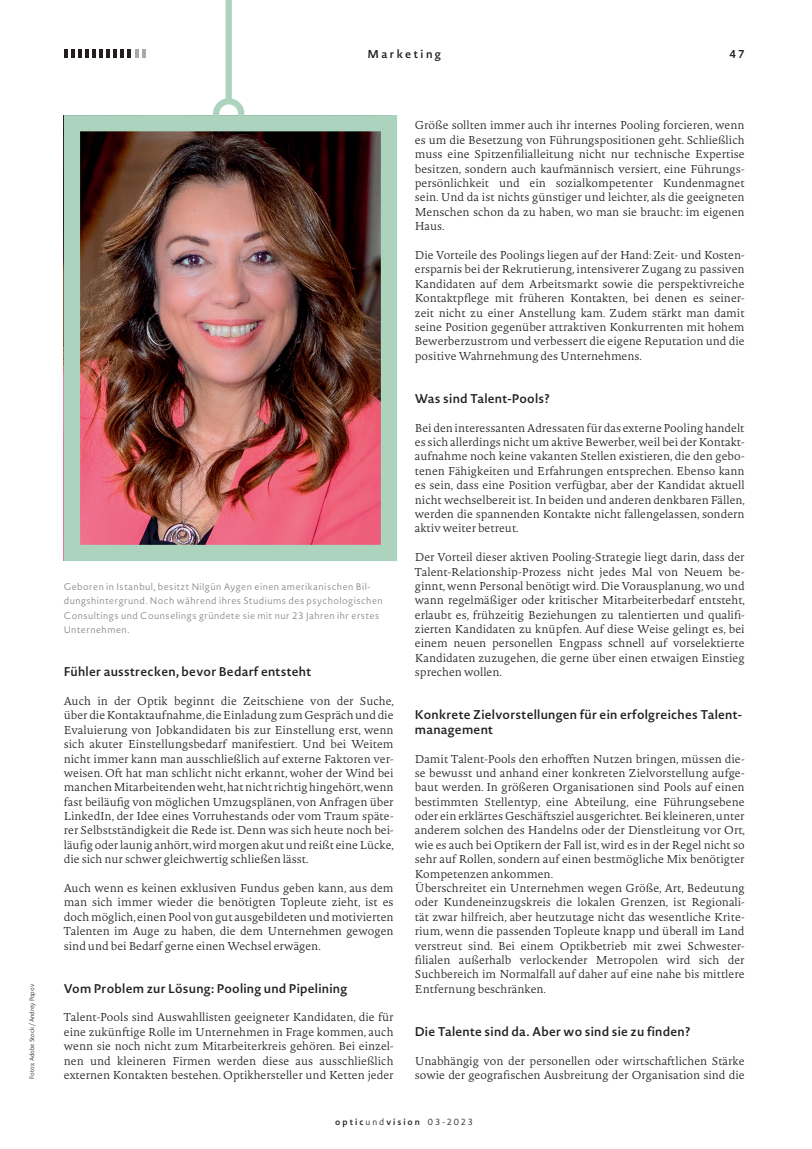
<style>
.page{position:relative;width:812px;height:1149px;background:#fff}
.page>*{position:absolute;margin:0;border:0;box-sizing:border-box;transform-origin:0 0}
.t1{font:600 12.5px/14.4px "Novel Sans Pro";letter-spacing:.02em;color:#231f20}
.t2{font:200 11.25px/14.4px "Novel Pro";color:#231f20;text-align:justify}
.t3{font:600 11.25px "Novel Sans Pro";letter-spacing:.215em;color:#231f20}
.t4{font:300 9.38px/14.4px "Novel Sans Pro";letter-spacing:.05em;color:#808285}
.t5{font:600 8.75px "Novel Sans Pro";letter-spacing:.225em;color:#231f20}
.t6{font:300 6.25px "Novel Sans Pro";color:#231f20}
.s1{font-weight:300}
</style>
<div class="page">
<img style="left:81px;top:132px;width:299px;height:412px">
<div style="left:64px;top:115px;width:333px;height:446px;border:16px solid #abd3be"></div>
<div style="left:225px;top:0;width:7px;height:101px;background:#abd3be"></div>
<div style="left:213px;top:98px;width:31px;height:31px;border:6px solid #abd3be;border-radius:50%"></div>
<svg style="left:64px;top:49px;width:81px;height:9px"></svg>
<p class="t6" style="left:28px;top:1078px;width:96px;rotate:-90deg">Fotos: Adobe Stock / Andrey Popov</p>
<p class="t3" style="left:367px;top:45px;width:75px">Marketing</p>
<p class="t3" style="left:729px;top:45px;width:17px">47</p>
<p class="t4" style="left:64px;top:579px;width:320px">Geboren in Istanbul, besitzt Nilgün Aygen einen amerikanischen Bil&shy;dungshintergrund. Noch während ihres Studiums des psychologischen Consultings und Counselings gründete sie mit nur 23 Jahren ihr erstes Unternehmen.</p>
<p class="t1" style="left:64px;top:664px;width:249px">Fühler ausstrecken, bevor Bedarf entsteht</p>
<p class="t2" style="left:64px;top:693px;width:332px">Auch in der Optik beginnt die Zeitschiene von der Suche, über die Kontaktaufnahme, die Einladung zum Gespräch und die Evaluierung von Jobkandidaten bis zur Einstellung erst, wenn sich akuter Einstellungsbedarf manifestiert. Und bei Weitem nicht immer kann man ausschließlich auf externe Faktoren ver&shy;weisen. Oft hat man schlicht nicht erkannt, woher der Wind bei manchen Mitarbeitenden weht, hat nicht richtig hingehört, wenn fast beiläufig von möglichen Umzugsplänen, von Anfragen über LinkedIn, der Idee eines Vorruhestands oder vom Traum späte&shy;rer Selbstständigkeit die Rede ist. Denn was sich heute noch bei&shy;läufig oder launig anhört, wird morgen akut und reißt eine Lücke, die sich nur schwer gleichwertig schließen lässt.</p>
<p class="t2" style="left:64px;top:880px;width:331px">Auch wenn es keinen exklusiven Fundus geben kann, aus dem man sich immer wieder die benötigten Topleute zieht, ist es doch möglich, einen Pool von gut ausgebildeten und motivierten Talenten im Auge zu haben, die dem Unternehmen gewogen sind und bei Bedarf gerne einen Wechsel erwägen.</p>
<p class="t1" style="left:64px;top:980px;width:285px">Vom Problem zur Lösung: Pooling und Pipelining</p>
<p class="t2" style="left:64px;top:1009px;width:331px">Talent-Pools sind Auswahllisten geeigneter Kandidaten, die für eine zukünftige Rolle im Unternehmen in Frage kommen, auch wenn sie noch nicht zum Mitarbeiterkreis gehören. Bei einzel&shy;nen und kleineren Firmen werden diese aus ausschließlich externen Kontakten bestehen. Optikhersteller und Ketten jeder</p>
<p class="t2" style="left:415px;top:118px;width:331px">Größe sollten immer auch ihr internes Pooling forcieren, wenn es um die Besetzung von Führungspositionen geht. Schließlich muss eine Spitzenfilialleitung nicht nur technische Expertise besitzen, sondern auch kaufmännisch versiert, eine Führungs&shy;persönlichkeit und ein sozialkompetenter Kundenmagnet sein. Und da ist nichts günstiger und leichter, als die geeigneten Menschen schon da zu haben, wo man sie braucht: im eigenen Haus.</p>
<p class="t2" style="left:415px;top:247px;width:331px">Die Vorteile des Poolings liegen auf der Hand: Zeit- und Kosten&shy;ersparnis bei der Rekrutierung, intensiverer Zugang zu passiven Kandidaten auf dem Arbeitsmarkt sowie die perspektivreiche Kontaktpflege mit früheren Kontakten, bei denen es seiner&shy;zeit nicht zu einer Anstellung kam. Zudem stärkt man damit seine Position gegenüber attraktiven Konkurrenten mit hohem Bewerberzustrom und verbessert die eigene Reputation und die positive Wahrnehmung des Unternehmens.</p>
<p class="t1" style="left:415px;top:391px;width:136px">Was sind Talent-Pools?</p>
<p class="t2" style="left:415px;top:420px;width:332px">Bei den interessanten Adressaten für das externe Pooling handelt es sich allerdings nicht um aktive Bewerber, weil bei der Kontakt&shy;aufnahme noch keine vakanten Stellen existieren, die den gebo&shy;tenen Fähigkeiten und Erfahrungen entsprechen. Ebenso kann es sein, dass eine Position verfügbar, aber der Kandidat aktuell nicht wechselbereit ist. In beiden und anderen denkbaren Fällen, werden die spannenden Kontakte nicht fallengelassen, sondern aktiv weiter betreut.</p>
<p class="t2" style="left:415px;top:549px;width:332px">Der Vorteil dieser aktiven Pooling-Strategie liegt darin, dass der Talent-Relationship-Prozess nicht jedes Mal von Neuem be&shy;ginnt, wenn Personal benötigt wird. Die Vorausplanung, wo und wann regelmäßiger oder kritischer Mitarbeiterbedarf entsteht, erlaubt es, frühzeitig Beziehungen zu talentierten und qualifi&shy;zierten Kandidaten zu knüpfen. Auf diese Weise gelingt es, bei einem neuen personellen Engpass schnell auf vorselektierte Kandidaten zuzugehen, die gerne über einen etwaigen Einstieg sprechen wollen.</p>
<p class="t1" style="left:415px;top:707px;width:328px">Konkrete Zielvorstellungen für ein erfolgreiches Talent&shy;management</p>
<p class="t2" style="left:415px;top:750px;width:332px;text-align:left">Damit Talent-Pools den erhofften Nutzen bringen, müssen die&shy;se bewusst und anhand einer konkreten Zielvorstellung aufge&shy;baut werden. In größeren Organisationen sind Pools auf einen bestimmten Stellentyp, eine Abteilung, eine Führungsebene oder ein erklärtes Geschäftsziel ausgerichtet. Bei kleineren, unter anderem solchen des Handelns oder der Dienstleitung vor Ort, wie es auch bei Optikern der Fall ist, wird es in der Regel nicht so sehr auf Rollen, sondern auf einen bestmögliche Mix benötigter Kompetenzen ankommen.<br>Überschreitet ein Unternehmen wegen Größe, Art, Bedeutung oder Kundeneinzugskreis die lokalen Grenzen, ist Regionali&shy;tät zwar hilfreich, aber heutzutage nicht das wesentliche Krite&shy;rium, wenn die passenden Topleute knapp und überall im Land verstreut sind. Bei einem Optikbetrieb mit zwei Schwester&shy;filialen außerhalb verlockender Metropolen wird sich der Suchbereich im Normalfall auf daher auf eine nahe bis mittlere Entfernung beschränken.</p>
<p class="t1" style="left:415px;top:1023px;width:277px">Die Talente sind da. Aber wo sind sie zu finden?</p>
<p class="t2" style="left:415px;top:1052px;width:331px">Unabhängig von der personellen oder wirtschaftlichen Stärke sowie der geografischen Ausbreitung der Organisation sind die</p>
<p class="t5" style="left:335px;top:1115px;width:139px">optic<span class="s1">und</span>vision <span class="s1">03-2023</span></p>
</div>
